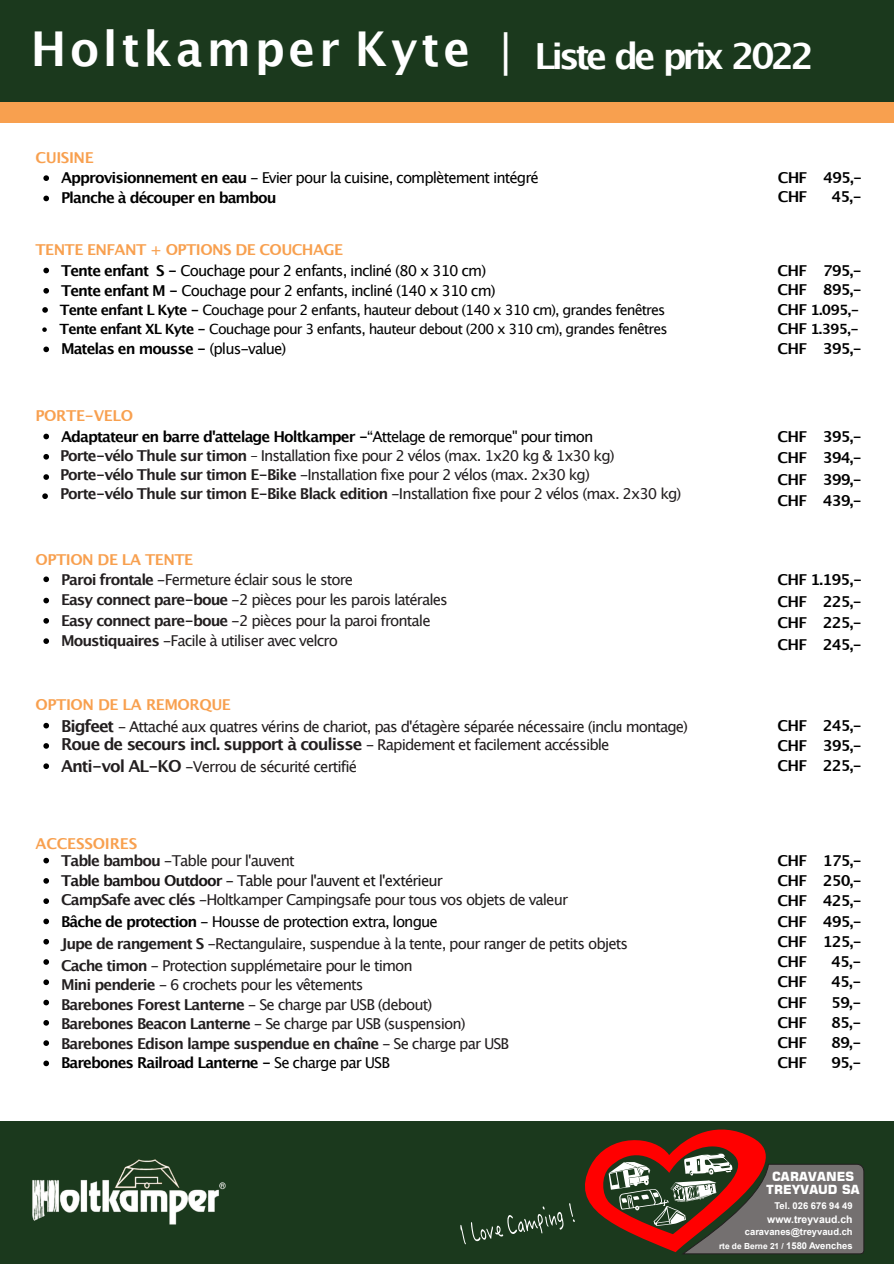
<style>
.page{position:relative;width:894px;height:1264px;background:#fff}
.page>*{position:absolute;margin:0;border:0;box-sizing:border-box;transform-origin:0 0}
.t1{font:700 36px "Lucida Grande";letter-spacing:-.11em;color:#fff}
.t2{font:700 16.5px "Lucida Grande";letter-spacing:-.065em;color:#231f20}
.t3{font:15px/19.2px "Lucida Grande";letter-spacing:-.065em;color:#231f20}
.t4{font:700 15px/20.2px "Lucida Grande";letter-spacing:-.065em;color:#000;text-align:justify}
.t5{font:700 15px/19.5px "Lucida Grande";letter-spacing:-.065em;color:#231f20}
.t6{font:15px/20.2px "Lucida Grande";letter-spacing:-.065em;color:#000}
.t7{font:700 15px "Lucida Grande";letter-spacing:-.03em;color:#f8a04f}
.t8{font:14.25px "Lucida Grande";letter-spacing:-.065em;color:#000}
.t9{font:700 14.25px "Lucida Grande";color:#000}
.t10{font:14.1px "Lucida Grande";letter-spacing:-.065em;color:#000}
.t11{font:700 14.1px "Lucida Grande";color:#000}
.t12{font:700 12.45px/13px "Square 721 BT";color:#fff;text-align:center}
.t13{font:700 10.35px "Arial";color:#fff}
.t14{font:700 9.45px "Arial";color:#fff}
.t15{font:700 8.4px "Arial";color:#fff}
.s1{font-size:48px}
.s2{font-weight:400;font-size:48px}
.s3{font-weight:400}
.s4{font-weight:700}
.s5{font-weight:700;color:#000}
.s6{color:#000}
.s7{font-weight:700;font-size:16.5px}
.s8{font-weight:400;font-size:15px}
.s9{font-weight:700;color:#1a1718}
.s10{color:#1a1718}
.s11{font-weight:400;color:#000}
.s12{font-size:15px}
.s13{font-size:9.45px}
</style>
<div class="page">
<div style="left:0;top:1121px;width:893px;height:142px;background:#1b391d"></div>
<div style="left:0;top:56px;width:893px;height:67px;background:#f8a04f"></div>
<div style="left:0;top:0;width:893px;height:102px;background:#1b391d"></div>
<svg style="left:43px;top:175px;width:6px;height:6px"></svg>
<svg style="left:43px;top:196px;width:6px;height:5px"></svg>
<svg style="left:43px;top:268px;width:6px;height:5px"></svg>
<svg style="left:43px;top:288px;width:6px;height:5px"></svg>
<svg style="left:42px;top:307px;width:6px;height:6px"></svg>
<svg style="left:42px;top:327px;width:5px;height:5px"></svg>
<svg style="left:43px;top:346px;width:6px;height:6px"></svg>
<svg style="left:43px;top:433px;width:6px;height:6px"></svg>
<svg style="left:43px;top:454px;width:6px;height:5px"></svg>
<svg style="left:43px;top:474px;width:6px;height:6px"></svg>
<svg style="left:42px;top:493px;width:6px;height:6px"></svg>
<svg style="left:43px;top:597px;width:6px;height:6px"></svg>
<svg style="left:43px;top:576px;width:6px;height:6px"></svg>
<svg style="left:43px;top:618px;width:6px;height:5px"></svg>
<svg style="left:43px;top:638px;width:6px;height:6px"></svg>
<svg style="left:43px;top:723px;width:6px;height:5px"></svg>
<svg style="left:43px;top:743px;width:6px;height:5px"></svg>
<svg style="left:43px;top:763px;width:6px;height:6px"></svg>
<svg style="left:43px;top:857px;width:6px;height:6px"></svg>
<svg style="left:43px;top:878px;width:6px;height:5px"></svg>
<svg style="left:43px;top:898px;width:6px;height:6px"></svg>
<svg style="left:43px;top:918px;width:6px;height:6px"></svg>
<svg style="left:43px;top:938px;width:6px;height:6px"></svg>
<svg style="left:43px;top:959px;width:6px;height:5px"></svg>
<svg style="left:43px;top:979px;width:6px;height:6px"></svg>
<svg style="left:43px;top:999px;width:6px;height:6px"></svg>
<svg style="left:43px;top:1020px;width:6px;height:5px"></svg>
<svg style="left:43px;top:1040px;width:6px;height:5px"></svg>
<svg style="left:43px;top:1060px;width:6px;height:6px"></svg>
<img style="left:32px;top:1159px;width:194px;height:65px">
<svg style="left:460px;top:1129px;width:404px;height:124px"></svg>
<h1 class="t1" style="left:31px;top:41px;width:785px"><span class="s1">Holtkamper Kyte</span> <span class="s2">|</span> Liste de prix 2022</h1>
<p class="t7" style="left:36px;top:151px;width:60px">CUISINE</p>
<p class="t4" style="left:61px;top:168px;width:479px">Approvisionnement en eau <span class="s3">- Evier pour la cuisine, complètement intégré<br></span>Planche à découper en bambou</p>
<p class="t7" style="left:36px;top:243px;width:309px">TENTE ENFANT + OPTIONS DE COUCHAGE</p>
<p class="t6" style="left:61px;top:261px;width:436px"><span class="s4">Tente enfant S -</span> Couchage pour 2 enfants, incliné (80 x 310 cm)<br><span class="s4">Tente enfant M -</span> Couchage pour 2 enfants, incliné (140 x 310 cm)</p>
<p class="t8" style="left:60px;top:304px;width:607px"><span class="s4">Tente enfant L Kyte -</span> Couchage pour 2 enfants, hauteur debout (140 x 310 cm), grandes fenêtres</p>
<p class="t10" style="left:59px;top:323px;width:609px"><span class="s4">Tente enfant XL Kyte -</span> Couchage pour 3 enfants, hauteur debout (200 x 310 cm), grandes fenêtres</p>
<p class="t4" style="left:61px;top:340px;width:227px">Matelas en mousse - <span class="s3">(plus-value)</span></p>
<p class="t7" style="left:36px;top:409px;width:99px">PORTE-VELO</p>
<p class="t3" style="left:60px;top:427px;width:623px"><span class="s5">Adaptateur en barre d'attelage Holtkamper -</span><span class="s6">“Attelage de remorque" pour timon<br></span><span class="s4">Porte-vélo Thule sur timon</span> – Installation fixe pour 2 vélos (max. 1x20 kg &amp; 1x30 kg)<br><span class="s4">Porte-vélo Thule sur timon E-Bike</span> -Installation fixe pour 2 vélos (max. 2x30 kg)<br><span class="s4">Porte-vélo Thule sur timon E-Bike Black edition</span> -Installation fixe pour 2 vélos (max. 2x30 kg)</p>
<p class="t7" style="left:36px;top:553px;width:159px">OPTION DE LA TENTE</p>
<p class="t3" style="left:61px;top:571px;width:388px;line-height:20.1px"><span class="s4">Paroi frontale</span> -Fermeture éclair sous le store<br><span class="s4">Easy connect pare-boue</span> -2 pièces pour les parois latérales <span class="s4">Easy connect pare-boue</span> -2 pièces pour la paroi frontale <span class="s4">Moustiquaires</span> -Facile à utiliser avec velcro</p>
<p class="t7" style="left:36px;top:698px;width:197px">OPTION DE LA REMORQUE</p>
<p class="t3" style="left:61px;top:718px;width:628px"><span class="s7">Bigfeet</span> - Attaché aux quatres vérins de chariot, pas d'étagère séparée nécessaire (inclu montage)</p>
<p class="t2" style="left:61px;top:737px;width:550px">Roue de secours incl. support à coulisse <span class="s8">- Rapidement et facilement accéssible</span></p>
<p class="t3" style="left:61px;top:757px;width:298px"><span class="s7">Anti-vol AL-KO</span> -Verrou de sécurité certifié</p>
<p class="t7" style="left:36px;top:836px;width:103px">ACCESSOIRES</p>
<p class="t3" style="left:61px;top:851px;width:508px;line-height:19.8px"><span class="s4">Table bambou</span> -Table pour l'auvent<br><span class="s9">Table bambou Outdoor</span> <span class="s10">- Table pour l'auvent et l'extérieur<br></span><span class="s4">CampSafe avec clés</span> -Holtkamper Campingsafe pour tous vos objets de valeur</p>
<p class="t3" style="left:61px;top:912px;width:568px;line-height:21.8px"><span class="s5">Bâche de protection</span> <span class="s6">- Housse de protection extra, longue<br></span><span class="s4">Jupe de rangement S</span> -Rectangulaire, suspendue à la tente, pour ranger de petits objets<br><span class="s4">Cache timon</span> - Protection supplémetaire pour le timon</p>
<p class="t5" style="left:61px;top:976px;width:450px">Mini penderie <span class="s3">- 6 crochets pour les vêtements<br></span>Barebones Forest Lanterne <span class="s3">- Se charge par USB (debout)<br></span>Barebones Beacon Lanterne <span class="s3">- Se charge par USB (suspension)<br></span>Barebones Edison lampe suspendue en chaîne <span class="s3">- Se charge par USB </span><span class="s6">Barebones Railroad Lanterne -</span> <span class="s11">Se charge par USB</span></p>
<p class="t4" style="left:777px;top:169px;width:86px;line-height:19.5px">CHF 495,-<br>CHF</p>
<p class="t4" style="left:831px;top:188px;width:32px">45,-</p>
<p class="t4" style="left:777px;top:261px;width:86px;line-height:19.5px">CHF 795,-<br>CHF 895,-</p>
<p class="t9" style="left:777px;top:303px;width:84px"><span class="s12">CHF</span> 1.095,-</p>
<p class="t11" style="left:777px;top:323px;width:83px"><span class="s12">CHF</span> 1.395,-</p>
<p class="t4" style="left:777px;top:339px;width:86px">CHF 395,-</p>
<p class="t4" style="left:777px;top:426px;width:86px;line-height:21.5px">CHF 395,- CHF 394,- CHF 399,- CHF 439,-</p>
<p class="t4" style="left:777px;top:570px;width:86px;line-height:21.5px">CHF 1.195,- CHF 225,- CHF 225,- CHF 245,-</p>
<p class="t4" style="left:777px;top:716px;width:86px">CHF 245,- CHF 395,- CHF 225,-</p>
<p class="t4" style="left:777px;top:851px;width:86px">CHF 175,- CHF 250,- CHF 425,- CHF 495,- CHF 125,- CHF</p>
<p class="t4" style="left:831px;top:952px;width:32px">45,-</p>
<p class="t4" style="left:777px;top:972px;width:31px">CHF</p>
<p class="t4" style="left:831px;top:972px;width:32px">45,-</p>
<p class="t4" style="left:777px;top:993px;width:31px">CHF</p>
<p class="t4" style="left:831px;top:993px;width:32px">59,-</p>
<p class="t4" style="left:777px;top:1013px;width:31px">CHF</p>
<p class="t4" style="left:831px;top:1013px;width:32px">85,-</p>
<p class="t4" style="left:777px;top:1033px;width:31px">CHF</p>
<p class="t4" style="left:831px;top:1033px;width:32px">89,-</p>
<p class="t4" style="left:777px;top:1053px;width:31px">CHF</p>
<p class="t4" style="left:831px;top:1053px;width:32px">95,-</p>
<p class="t12" style="left:766px;top:1170px;width:95px">CARAVANES<br>TREYVAUD SA</p>
<p class="t14" style="left:774px;top:1202px;width:80px">Tel. 026 676 94 49</p>
<p class="t13" style="left:767px;top:1215px;width:87px">www.treyvaud.ch</p>
<p class="t14" style="left:745px;top:1228px;width:109px">caravanes@treyvaud.ch</p>
<p class="t15" style="left:719px;top:1242px;width:135px">rte de Berne 21 / <span class="s13">1580 Avenches</span></p>
</div>
